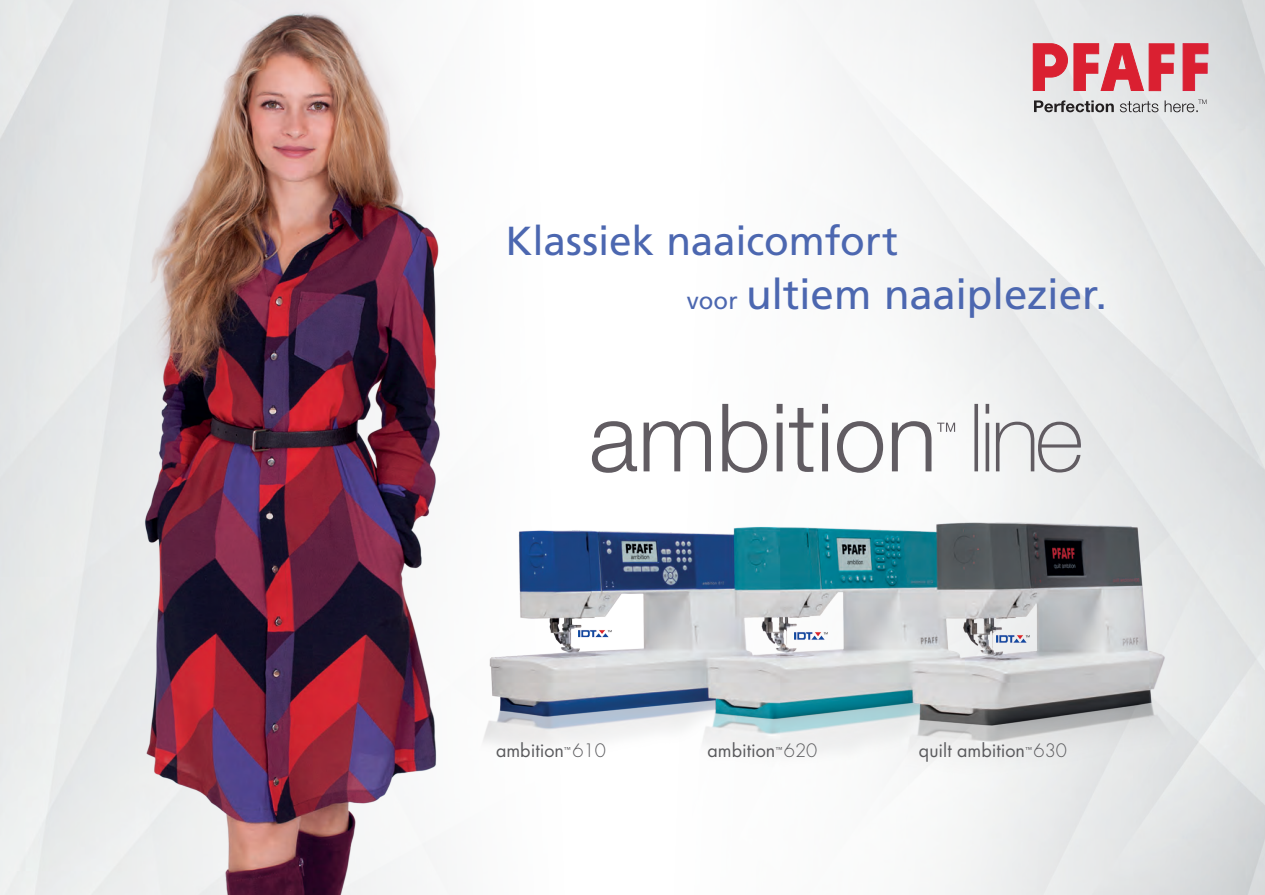
<style>
.page{position:relative;width:1265px;height:895px;background:#fff}
.page>*{position:absolute;margin:0;border:0;box-sizing:border-box;transform-origin:0 0}
.t1{font:42px "Frutiger";letter-spacing:-.005em;color:#4c67b0}
.t2{font:40.5px "Frutiger";letter-spacing:-.005em;color:#4c67b0}
.t3{font:18px "Futura";color:#5a5a5d}
.t4{font:300 18px "Futura";color:#5a5a5d}
.t5{font:7.05px "Helvetica Neue LT Pro";color:#5a5a5d}
.s1{font-size:24px}
</style>
<div class="page">
<img style="left:787px;top:499px;width:439px;height:296px">
<img style="left:130px;top:0;width:657px;height:895px">
<svg style="left:974px;top:404px;width:107px;height:68px"></svg>
<svg style="left:937px;top:422px;width:18px;height:10px"></svg>
<svg style="left:592px;top:404px;width:339px;height:69px"></svg>
<img style="left:579px;top:629px;width:35px;height:14px">
<img style="left:794px;top:631px;width:35px;height:14px">
<img style="left:997px;top:635px;width:35px;height:13px">
<svg style="left:1034px;top:99px;width:172px;height:13px"></svg>
<svg style="left:1033px;top:43px;width:35px;height:48px"></svg>
<svg style="left:1074px;top:43px;width:100px;height:48px"></svg>
<svg style="left:1183px;top:43px;width:25px;height:48px"></svg>
<h2 class="t2" style="left:505px;top:217px;width:394px">Klassiek naaicomfort</h2>
<h1 class="t1" style="left:687px;top:270px;width:422px"><span class="s1">voor</span> ultiem naaiplezier.</h1>
<p class="t3" style="left:496px;top:738px;width:69px">ambition</p>
<p class="t5" style="left:564px;top:745px;width:8px">™</p>
<p class="t4" style="left:572px;top:739px;width:35px">610</p>
<p class="t3" style="left:707px;top:738px;width:69px">ambition</p>
<p class="t5" style="left:775px;top:745px;width:8px">™</p>
<p class="t4" style="left:784px;top:739px;width:35px">620</p>
<p class="t3" style="left:919px;top:738px;width:108px">quilt ambition</p>
<p class="t5" style="left:1025px;top:745px;width:8px">™</p>
<p class="t4" style="left:1033px;top:739px;width:35px">630</p>
</div>
